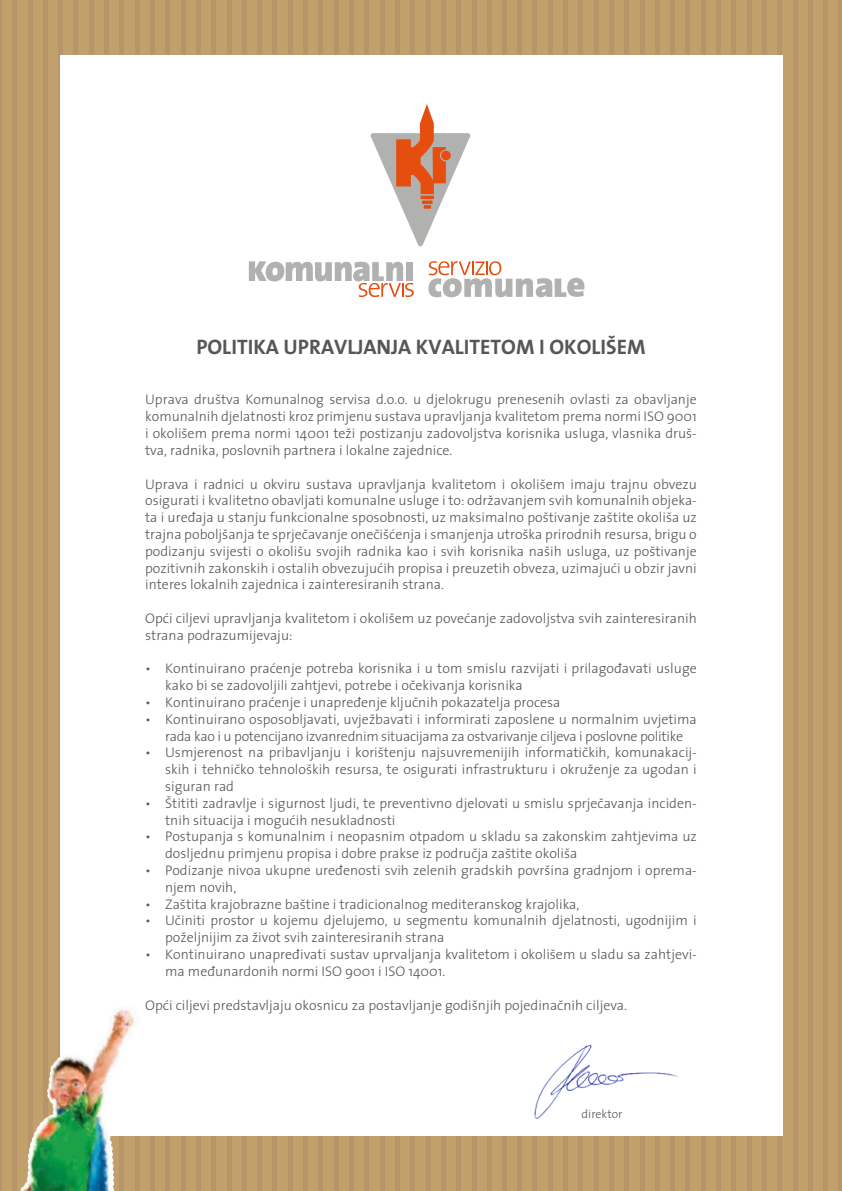
<style>
.page{position:relative;width:842px;height:1191px;background:#fff}
.page>*{position:absolute;margin:0;border:0;box-sizing:border-box;transform-origin:0 0}
.t1{font:700 21px "The Sans";color:#565655}
.t2{font:300 14px/16.8px "The Sans";color:#565655}
.t3{font:300 12px "The Sans";color:#565655}
</style>
<div class="page">
<div style="left:0;top:0;width:531px;height:1191px;background:#c1a06c"></div>
<hr style="left:0;top:0;width:2px;height:1191px;background:#b8946a">
<div style="left:12px;top:0;width:5px;height:1191px;background:#b8946a"></div>
<hr style="left:28px;top:0;width:4px;height:1191px;background:#b8946a">
<div style="left:43px;top:0;width:5px;height:1191px;background:#b8946a"></div>
<div style="left:58px;top:0;width:5px;height:1191px;background:#b8946a"></div>
<hr style="left:74px;top:0;width:4px;height:1191px;background:#b8946a">
<div style="left:89px;top:0;width:5px;height:1191px;background:#b8946a"></div>
<div style="left:104px;top:0;width:5px;height:1191px;background:#b8946a"></div>
<hr style="left:120px;top:0;width:4px;height:1191px;background:#b8946a">
<div style="left:135px;top:0;width:5px;height:1191px;background:#b8946a"></div>
<div style="left:150px;top:0;width:5px;height:1191px;background:#b8946a"></div>
<div style="left:165px;top:0;width:5px;height:1191px;background:#b8946a"></div>
<hr style="left:181px;top:0;width:4px;height:1191px;background:#b8946a">
<div style="left:196px;top:0;width:5px;height:1191px;background:#b8946a"></div>
<div style="left:211px;top:0;width:5px;height:1191px;background:#b8946a"></div>
<hr style="left:227px;top:0;width:4px;height:1191px;background:#b8946a">
<div style="left:242px;top:0;width:5px;height:1191px;background:#b8946a"></div>
<div style="left:257px;top:0;width:5px;height:1191px;background:#b8946a"></div>
<hr style="left:273px;top:0;width:4px;height:1191px;background:#b8946a">
<div style="left:288px;top:0;width:5px;height:1191px;background:#b8946a"></div>
<div style="left:303px;top:0;width:5px;height:1191px;background:#b8946a"></div>
<hr style="left:319px;top:0;width:4px;height:1191px;background:#b8946a">
<div style="left:334px;top:0;width:5px;height:1191px;background:#b8946a"></div>
<div style="left:349px;top:0;width:5px;height:1191px;background:#b8946a"></div>
<div style="left:364px;top:0;width:5px;height:1191px;background:#b8946a"></div>
<hr style="left:380px;top:0;width:4px;height:1191px;background:#b8946a">
<div style="left:395px;top:0;width:5px;height:1191px;background:#b8946a"></div>
<div style="left:410px;top:0;width:5px;height:1191px;background:#b8946a"></div>
<hr style="left:426px;top:0;width:4px;height:1191px;background:#b8946a">
<div style="left:441px;top:0;width:5px;height:1191px;background:#b8946a"></div>
<div style="left:456px;top:0;width:5px;height:1191px;background:#b8946a"></div>
<hr style="left:472px;top:0;width:4px;height:1191px;background:#b8946a">
<div style="left:487px;top:0;width:5px;height:1191px;background:#b8946a"></div>
<div style="left:502px;top:0;width:5px;height:1191px;background:#b8946a"></div>
<hr style="left:518px;top:0;width:4px;height:1191px;background:#b8946a">
<div style="left:527px;top:0;width:315px;height:1191px;background:#c1a06c"></div>
<div style="left:532px;top:0;width:5px;height:1191px;background:#b8946a"></div>
<hr style="left:548px;top:0;width:4px;height:1191px;background:#b8946a">
<div style="left:563px;top:0;width:5px;height:1191px;background:#b8946a"></div>
<div style="left:578px;top:0;width:5px;height:1191px;background:#b8946a"></div>
<hr style="left:594px;top:0;width:4px;height:1191px;background:#b8946a">
<div style="left:609px;top:0;width:5px;height:1191px;background:#b8946a"></div>
<div style="left:624px;top:0;width:5px;height:1191px;background:#b8946a"></div>
<hr style="left:640px;top:0;width:4px;height:1191px;background:#b8946a">
<div style="left:655px;top:0;width:5px;height:1191px;background:#b8946a"></div>
<div style="left:670px;top:0;width:5px;height:1191px;background:#b8946a"></div>
<hr style="left:686px;top:0;width:4px;height:1191px;background:#b8946a">
<hr style="left:701px;top:0;width:4px;height:1191px;background:#b8946a">
<div style="left:716px;top:0;width:5px;height:1191px;background:#b8946a"></div>
<div style="left:731px;top:0;width:5px;height:1191px;background:#b8946a"></div>
<hr style="left:747px;top:0;width:4px;height:1191px;background:#b8946a">
<div style="left:762px;top:0;width:5px;height:1191px;background:#b8946a"></div>
<div style="left:777px;top:0;width:5px;height:1191px;background:#b8946a"></div>
<hr style="left:793px;top:0;width:4px;height:1191px;background:#b8946a">
<div style="left:808px;top:0;width:5px;height:1191px;background:#b8946a"></div>
<div style="left:823px;top:0;width:5px;height:1191px;background:#b8946a"></div>
<hr style="left:839px;top:0;width:3px;height:1191px;background:#b8946a">
<div style="left:60px;top:55px;width:722px;height:1080px;background:#fff"></div>
<svg style="left:370px;top:104px;width:100px;height:142px"></svg>
<svg style="left:428px;top:261px;width:156px;height:36px"></svg>
<svg style="left:249px;top:261px;width:165px;height:36px"></svg>
<img style="left:21px;top:995px;width:120px;height:196px">
<img style="left:534px;top:1044px;width:144px;height:76px">
<h1 class="t1" style="left:196px;top:329px;width:451px">POLITIKA UPRAVLJANJA KVALITETOM I OKOLIŠEM</h1>
<p class="t2" style="left:145px;top:391px;width:553px;text-align:justify">Uprava društva Komunalnog servisa d.o.o. u djelokrugu prenesenih ovlasti za obavljanje komunalnih djelatnosti kroz primjenu sustava upravljanja kvalitetom prema normi ISO 9001 i okolišem prema normi 14001 teži postizanju zadovoljstva korisnika usluga, vlasnika druš&shy;tva, radnika, poslovnih partnera i lokalne zajednice.</p>
<p class="t2" style="left:145px;top:475px;width:553px;text-align:justify">Uprava i radnici u okviru sustava upravljanja kvalitetom i okolišem imaju trajnu obvezu osigurati i kvalitetno obavljati komunalne usluge i to: održavanjem svih komunalnih objeka&shy;ta i uređaja u stanju funkcionalne sposobnosti, uz maksimalno poštivanje zaštite okoliša uz trajna poboljšanja te sprječavanje onečišćenja i smanjenja utroška prirodnih resursa, brigu o podizanju svijesti o okolišu svojih radnika kao i svih korisnika naših usluga, uz poštivanje pozitivnih zakonskih i ostalih obvezujućih propisa i preuzetih obveza, uzimajući u obzir javni interes lokalnih zajednica i zainteresiranih strana.</p>
<p class="t2" style="left:145px;top:609px;width:553px">Opći ciljevi upravljanja kvalitetom i okolišem uz povećanje zadovoljstva svih zainteresiranih strana podrazumijevaju:</p>
<p class="t2" style="left:165px;top:660px;width:533px;text-indent:-20px">• Kontinuirano praćenje potreba korisnika i u tom smislu razvijati i prilagođavati usluge kako bi se zadovoljili zahtjevi, potrebe i očekivanja korisnika</p>
<p class="t2" style="left:145px;top:693px;width:417px">• Kontinuirano praćenje i unapređenje ključnih pokazatelja procesa</p>
<p class="t2" style="left:145px;top:710px;width:553px;text-align:center">• Kontinuirano osposobljavati, uvježbavati i informirati zaposlene u normalnim uvjetima rada kao i u potencijano izvanrednim situacijama za ostvarivanje ciljeva i poslovne politike</p>
<p class="t2" style="left:165px;top:744px;width:533px;text-align:justify;text-indent:-20px">• Usmjerenost na pribavljanju i korištenju najsuvremenijih informatičkih, komunakacij&shy;skih i tehničko tehnoloških resursa, te osigurati infrastrukturu i okruženje za ugodan i siguran rad</p>
<p class="t2" style="left:165px;top:794px;width:533px;text-indent:-20px">• Štititi zadravlje i sigurnost ljudi, te preventivno djelovati u smislu sprječavanja inciden&shy;tnih situacija i mogućih nesukladnosti</p>
<p class="t2" style="left:165px;top:828px;width:533px;text-indent:-20px">• Postupanja s komunalnim i neopasnim otpadom u skladu sa zakonskim zahtjevima uz dosljednu primjenu propisa i dobre prakse iz područja zaštite okoliša</p>
<p class="t2" style="left:165px;top:861px;width:533px;text-indent:-20px">• Podizanje nivoa ukupne uređenosti svih zelenih gradskih površina gradnjom i oprema&shy;njem novih,</p>
<p class="t2" style="left:145px;top:895px;width:436px">• Zaštita krajobrazne baštine i tradicionalnog mediteranskog krajolika,</p>
<p class="t2" style="left:165px;top:912px;width:533px;text-indent:-20px">• Učiniti prostor u kojemu djelujemo, u segmentu komunalnih djelatnosti, ugodnijim i poželjnijim za život svih zainteresiranih strana</p>
<p class="t2" style="left:165px;top:945px;width:533px;text-indent:-20px">• Kontinuirano unapređivati sustav uprvaljanja kvalitetom i okolišem u sladu sa zahtjevi&shy;ma međunardonih normi ISO 9001 i ISO 14001.</p>
<p class="t2" style="left:145px;top:996px;width:483px">Opći ciljevi predstavljaju okosnicu za postavljanje godišnjih pojedinačnih ciljeva.</p>
<p class="t3" style="left:582px;top:1103px;width:42px">direktor</p>
</div>
